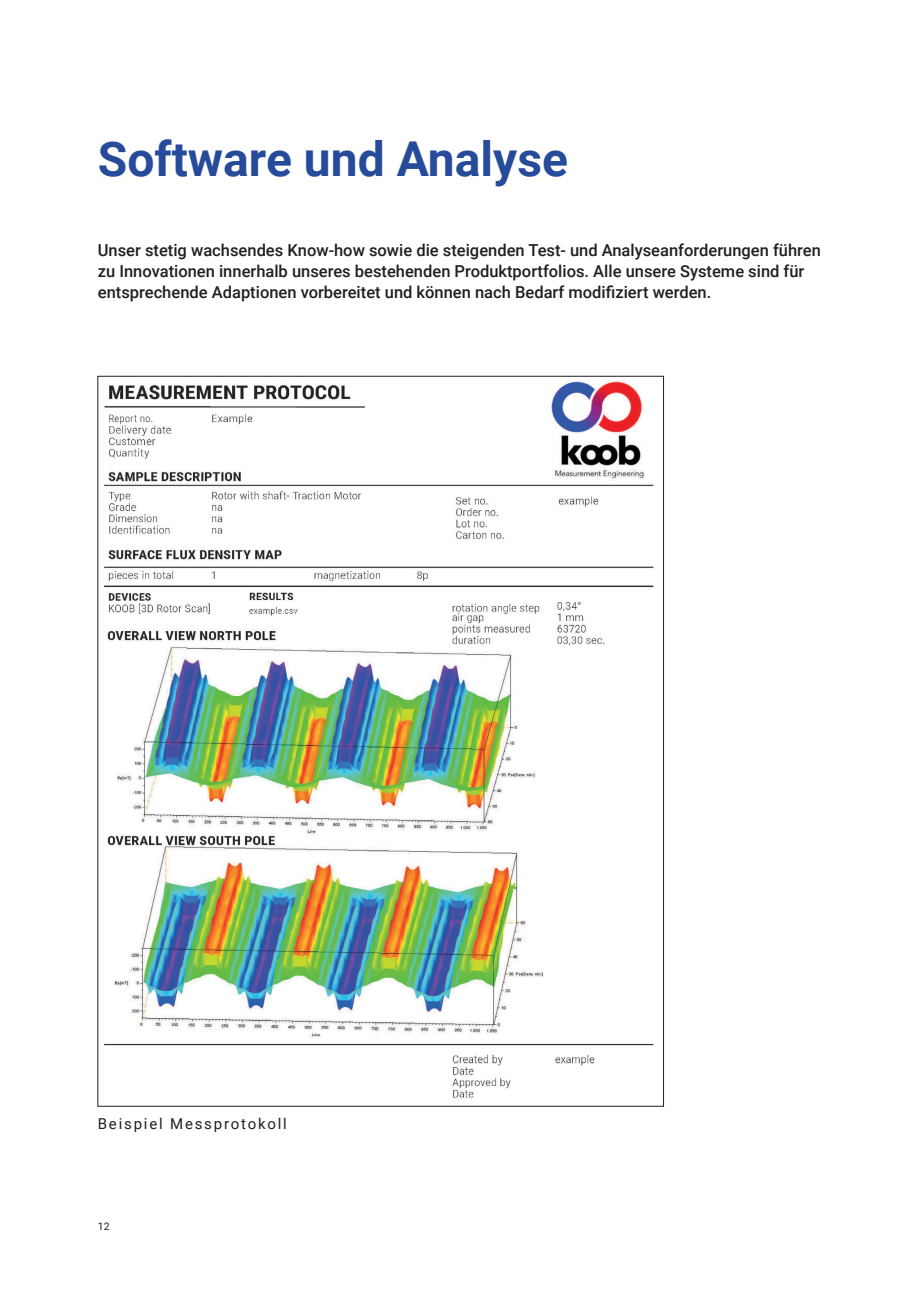
<style>
.page{position:relative;width:906px;height:1289px;background:#fff}
.page>*{position:absolute;margin:0;border:0;box-sizing:border-box;transform-origin:0 0}
.t1{font:700 48px "Roboto";color:#264b9b}
.Textkörper{font:500 16.5px/21px "Roboto";color:#231f20}
.Untertitel{font:15px "Roboto";letter-spacing:.12em;color:#231f20}
.t2{font:10.5px "Roboto";color:#231f20}
</style>
<div class="page">
<img style="left:103px;top:379px;width:551px;height:719px">
<h1 class="t1" style="left:98px;top:126px;width:472px">Software und Analyse</h1>
<p class="Textkörper" style="left:98px;top:238px;width:724px">Unser stetig wachsendes Know-how sowie die steigenden Test- und Analyseanforderungen führen zu Innovationen innerhalb unseres bestehenden Produktportfolios. Alle unsere Systeme sind für entsprechende Adaptionen vorbereitet und können nach Bedarf modifiziert werden.</p>
<p class="Untertitel" style="left:98px;top:1112px;width:191px">Beispiel Messprotokoll</p>
<p class="t2" style="left:98px;top:1218px;width:14px">12</p>
</div>
